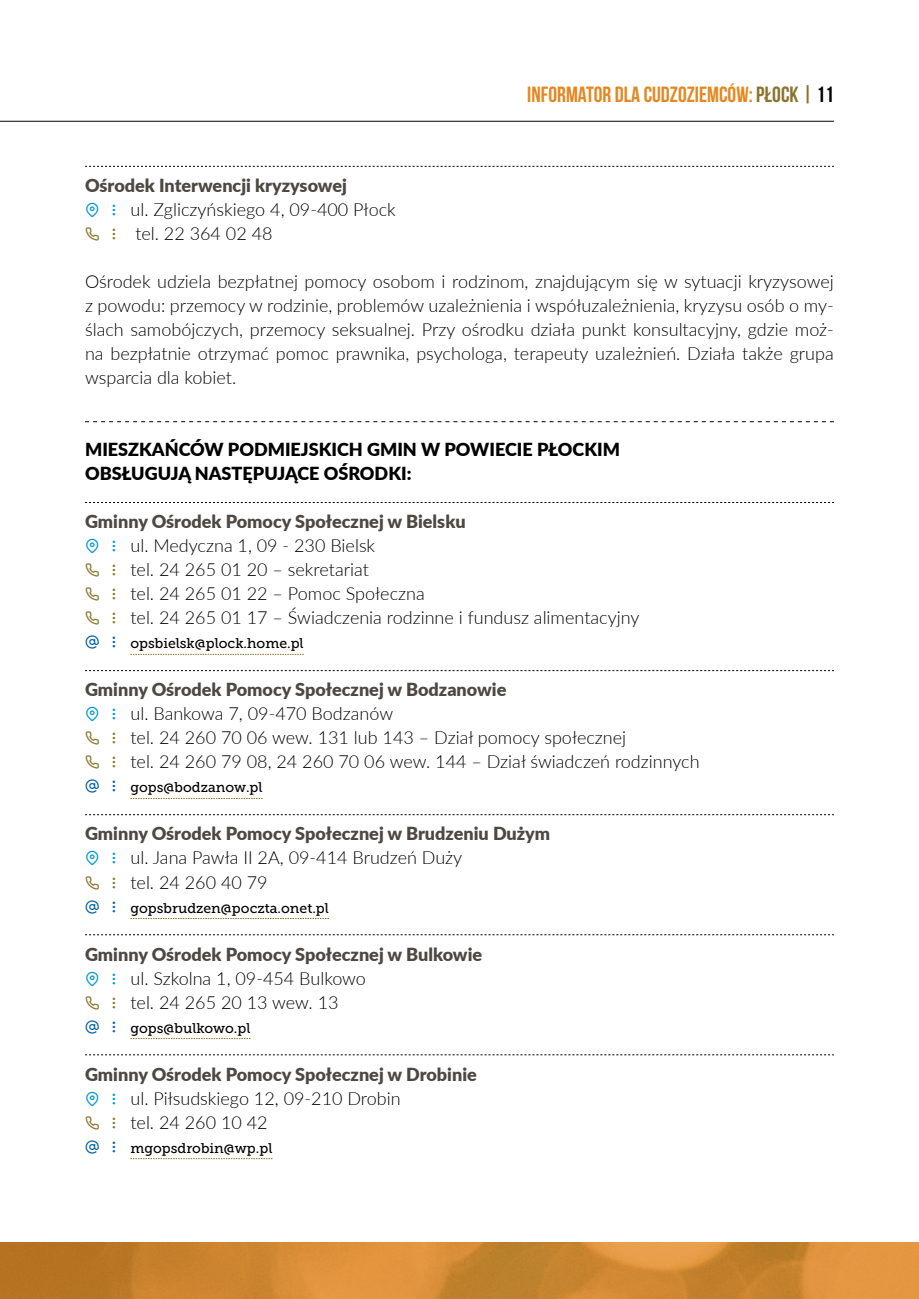
<style>
.page{position:relative;width:919px;height:1299px;background:#fff}
.page>*{position:absolute;margin:0;border:0;box-sizing:border-box;transform-origin:0 0}
.t1{font:700 22px "Bebas Neue";color:#e4871f}
.Styl_akapitowy_3b{font:300 18px/24px "Lato";color:#000;text-align:justify}
._3__telefon{font:300 18px "Lato";color:#000}
._1a__nazwa_Bold{font:900 18px "Lato";color:#4d4841}
._2__adres{font:300 18px "Lato";color:#000}
._1aa__nazwa_Bold_MAX{font:900 18px/24px "Lato";color:#000}
.t2{font:14px "Museo Slab 500";color:#000}
.s1{color:#8c722b}
.s2{color:#000}
</style>
<div class="page">
<hr style="left:0;top:121px;width:833px;height:1px;background:#000">
<svg style="left:11px;top:1242px;width:907px;height:56px;background:#ce8733"></svg>
<svg style="left:0;top:1242px;width:11px;height:56px"></svg>
<svg style="left:85px;top:166px;width:748px;height:1px"></svg>
<svg style="left:85px;top:421px;width:748px;height:1px"></svg>
<svg style="left:85px;top:502px;width:748px;height:1px"></svg>
<svg style="left:130px;top:654px;width:174px;height:1px"></svg>
<svg style="left:85px;top:670px;width:748px;height:1px"></svg>
<svg style="left:130px;top:798px;width:132px;height:1px"></svg>
<svg style="left:85px;top:814px;width:748px;height:1px"></svg>
<svg style="left:130px;top:918px;width:199px;height:1px"></svg>
<svg style="left:85px;top:934px;width:748px;height:1px"></svg>
<svg style="left:130px;top:1038px;width:120px;height:1px"></svg>
<svg style="left:85px;top:1054px;width:748px;height:1px"></svg>
<svg style="left:130px;top:1158px;width:142px;height:1px"></svg>
<p class="t1" style="left:527px;top:82px;width:308px">INFORMATOR DLA CUDZOZIEMCÓW: <span class="s1">PŁOCK |</span> <span class="s2">11</span></p>
<p class="_1a__nazwa_Bold" style="left:85px;top:172px;width:263px">Ośrodek Interwencji kryzysowej</p>
<p class="_2__adres" style="left:130px;top:197px;width:267px">ul. Zgliczyńskiego 4, 09-400 Płock</p>
<p class="_3__telefon" style="left:135px;top:221px;width:139px">tel. 22 364 02 48</p>
<p class="Styl_akapitowy_3b" style="left:85px;top:269px;width:750px">Ośrodek udziela bezpłatnej pomocy osobom i rodzinom, znajdującym się w sytuacji kryzysowej z powodu: przemocy w rodzinie, problemów uzależnienia i współuzależnienia, kryzysu osób o my&shy;ślach samobójczych, przemocy seksualnej. Przy ośrodku działa punkt konsultacyjny, gdzie moż&shy;na bezpłatnie otrzymać pomoc prawnika, psychologa, terapeuty uzależnień. Działa także grupa wsparcia dla kobiet.</p>
<p class="_1aa__nazwa_Bold_MAX" style="left:85px;top:437px;width:536px">MIESZKAŃCÓW PODMIEJSKICH GMIN W POWIECIE PŁOCKIM<br>OBSŁUGUJĄ NASTĘPUJĄCE OŚRODKI:</p>
<p class="_1a__nazwa_Bold" style="left:85px;top:508px;width:382px">Gminny Ośrodek Pomocy Społecznej w Bielsku</p>
<p class="_2__adres" style="left:130px;top:533px;width:246px">ul. Medyczna 1, 09 - 230 Bielsk</p>
<p class="_3__telefon" style="left:130px;top:557px;width:240px">tel. 24 265 01 20 – sekretariat</p>
<p class="_3__telefon" style="left:130px;top:581px;width:296px">tel. 24 265 01 22 – Pomoc Społeczna</p>
<p class="_3__telefon" style="left:130px;top:605px;width:510px">tel. 24 265 01 17 – Świadczenia rodzinne i fundusz alimentacyjny</p>
<p class="t2" style="left:130px;top:635px;width:175px">opsbielsk@plock.home.pl</p>
<p class="_1a__nazwa_Bold" style="left:85px;top:676px;width:423px">Gminny Ośrodek Pomocy Społecznej w Bodzanowie</p>
<p class="_2__adres" style="left:130px;top:701px;width:264px">ul. Bankowa 7, 09-470 Bodzanów</p>
<p class="_3__telefon" style="left:130px;top:725px;width:497px">tel. 24 260 70 06 wew. 131 lub 143 – Dział pomocy społecznej</p>
<p class="_3__telefon" style="left:130px;top:749px;width:570px">tel. 24 260 79 08, 24 260 70 06 wew. 144 – Dział świadczeń rodzinnych</p>
<p class="t2" style="left:130px;top:779px;width:134px">gops@bodzanow.pl</p>
<p class="_1a__nazwa_Bold" style="left:85px;top:820px;width:466px">Gminny Ośrodek Pomocy Społecznej w Brudzeniu Dużym</p>
<p class="_2__adres" style="left:130px;top:845px;width:333px">ul. Jana Pawła II 2A, 09-414 Brudzeń Duży</p>
<p class="_3__telefon" style="left:130px;top:869px;width:139px">tel. 24 260 40 79</p>
<p class="t2" style="left:130px;top:899px;width:200px">gopsbrudzen@poczta.onet.pl</p>
<p class="_1a__nazwa_Bold" style="left:85px;top:940px;width:398px">Gminny Ośrodek Pomocy Społecznej w Bulkowie</p>
<p class="_2__adres" style="left:130px;top:965px;width:237px">ul. Szkolna 1, 09-454 Bulkowo</p>
<p class="_3__telefon" style="left:130px;top:989px;width:210px">tel. 24 265 20 13 wew. 13</p>
<p class="t2" style="left:130px;top:1019px;width:122px">gops@bulkowo.pl</p>
<p class="_1a__nazwa_Bold" style="left:85px;top:1060px;width:393px">Gminny Ośrodek Pomocy Społecznej w Drobinie</p>
<p class="_2__adres" style="left:130px;top:1085px;width:272px">ul. Piłsudskiego 12, 09-210 Drobin</p>
<p class="_3__telefon" style="left:130px;top:1109px;width:139px">tel. 24 260 10 42</p>
<p class="t2" style="left:130px;top:1139px;width:143px">mgopsdrobin@wp.pl</p>
</div>
